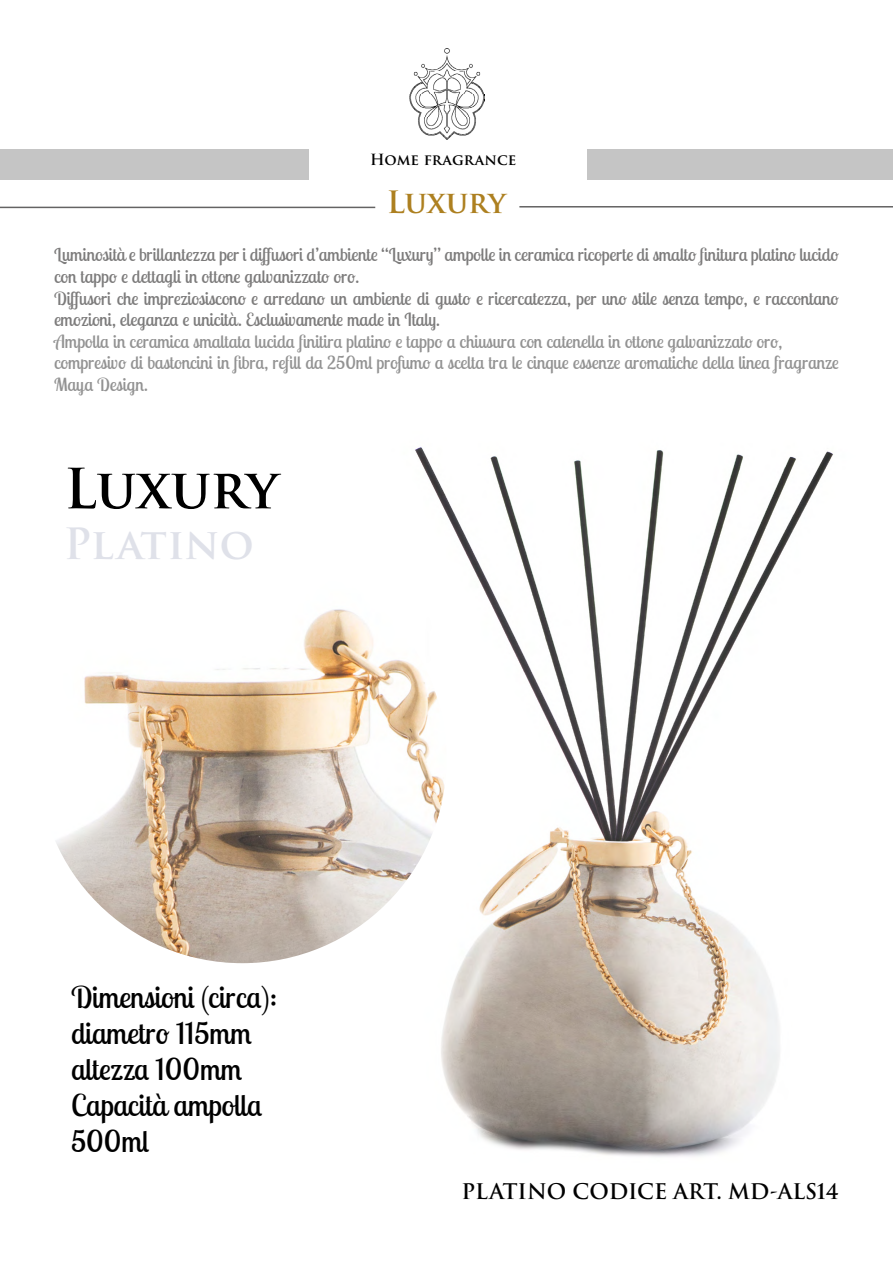
<style>
.page{position:relative;width:893px;height:1263px;background:#fff}
.page>*{position:absolute;margin:0;border:0;box-sizing:border-box;transform-origin:0 0}
.t1{font:600 54px "Trajan Pro 3";letter-spacing:-.015em;color:#000}
.t2{font:600 42px "Trajan Pro 3";color:#dfe1e9}
.t3{font:30px/36px "Lobster Two";color:#000}
.t4{font:600 30px "Trajan Pro 3";letter-spacing:-.015em;color:#ad8020}
.t5{font:600 21px "Trajan Pro 3";letter-spacing:-.005em;color:#000}
.t6{font:18px/21.6px "Lobster Two";color:#7c7b7b}
.t7{font:18px/21.6px "Lobster Two";color:#929292}
.t8{font:600 15px "Trajan Pro 3";letter-spacing:-.005em;color:#000}
</style>
<div class="page">
<img style="left:389px;top:447px;width:444px;height:710px">
<img style="left:38px;top:555px;width:408px;height:408px;border-radius:204px">
<hr style="left:0;top:207px;width:375px;height:1px;background:#646363">
<hr style="left:519px;top:206px;width:374px;height:2px;background:#646363">
<div style="left:587px;top:149px;width:306px;height:31px;background:#c5c5c5"></div>
<div style="left:0;top:149px;width:308px;height:31px;background:#c5c5c5"></div>
<img style="left:410px;top:49px;width:75px;height:90px">
<p class="t8" style="left:370px;top:149px;width:147px">Home fragrance</p>
<h3 class="t4" style="left:387px;top:181px;width:121px">Luxury</h3>
<p class="t6" style="left:54px;top:244px;width:786px">Luminosità e brillantezza per i diffusori d’ambiente “Luxury” ampolle in ceramica ricoperte di smalto finitura platino lucido con tappo e dettagli in ottone galvanizzato oro.<br>Diffusori che impreziosiscono e arredano un ambiente di gusto e ricercatezza, per uno stile senza tempo, e raccontano emozioni, eleganza e unicità. Esclusivamente made in Italy.</p>
<p class="t7" style="left:54px;top:330px;width:786px">Ampolla in ceramica smaltata lucida finitira platino e tappo a chiusura con catenella in ottone galvanizzato oro, compresivo di bastoncini in fibra, refill da 250ml profumo a scelta tra le cinque essenze aromatiche della linea fragranze<br>Maya Design.</p>
<h1 class="t1" style="left:64px;top:450px;width:216px">Luxury</h1>
<h2 class="t2" style="left:64px;top:513px;width:192px">Platino</h2>
<h3 class="t3" style="left:71px;top:979px;width:208px">Dimensioni (circa): diametro 115mm altezza 100mm<br>Capacità ampolla<br>500ml</h3>
<p class="t5" style="left:462px;top:1176px;width:379px">PLATINO CODICE ART. MD-ALS14</p>
</div>
